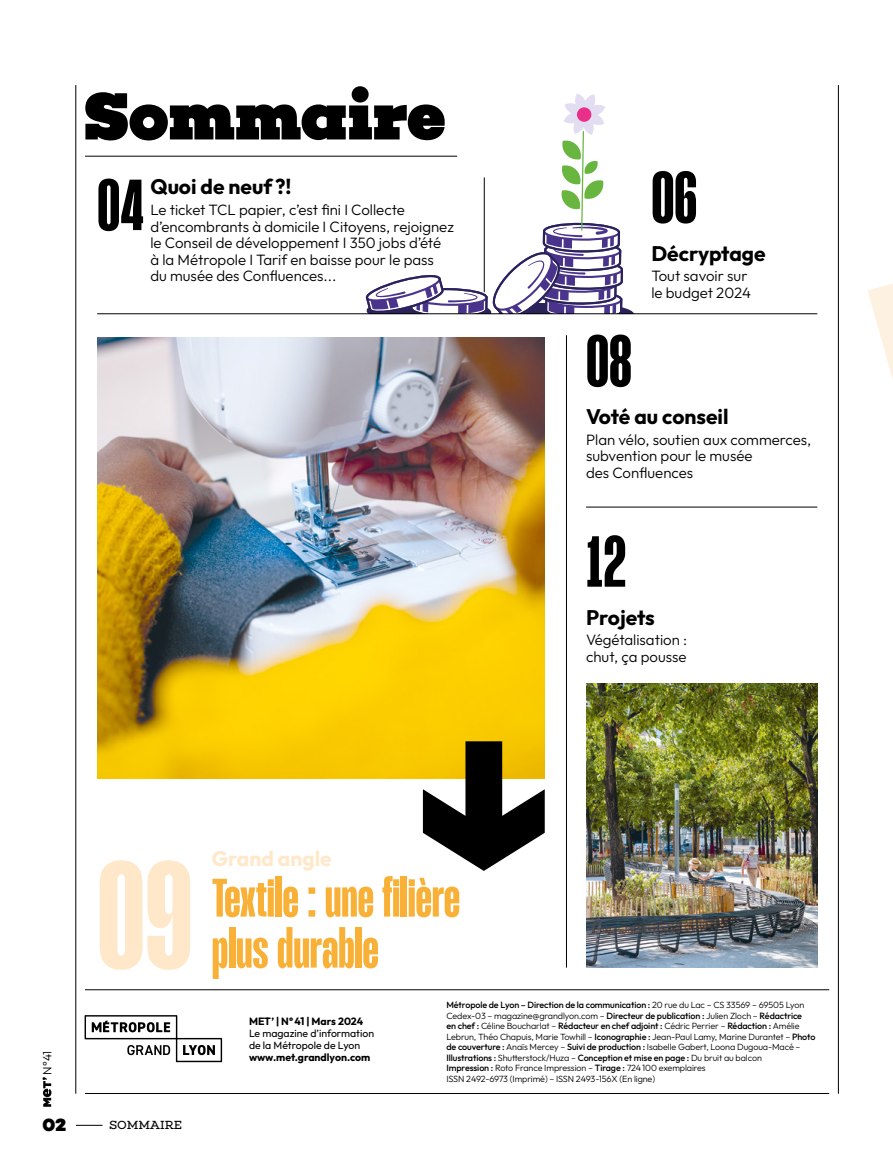
<style>
.page{position:relative;width:893px;height:1170px;background:#fff}
.page>*{position:absolute;margin:0;border:0;box-sizing:border-box;transform-origin:0 0}
.t1{font:700 150px "Mango Grotesque";color:#fee8c9}
.Chapo-Territoires{font:700 72px "Mango Grotesque";color:#000}
.t2{font:900 67.95px "Choplin";letter-spacing:-.01em;color:#000}
.Chapo-Territoires-2{font:700 54px/51px "Mango Grotesque";color:#f9b036}
.h2-sommaire{font:700 21px "Outfit";color:#000}
.h2-sommaire-2{font:700 21px "Outfit";color:#fee8c9}
.Chapo-Territoires-3{font:700 21px "Outfit";letter-spacing:-.005em;color:#000}
.t3{font:900 18px "Choplin";color:#000}
.Chapo-Territoires-4{font:300 15px/16.5px "Outfit";color:#000}
.t4{font:12px "Choplin";letter-spacing:.005em;color:#000}
.t5{font:300 12px "Outfit";color:#000}
.Texte-Courant-outfit{font:10.5px/12px "Outfit";color:#000}
.t6{font:700 10.5px "Outfit";color:#000}
.Texte-Courant-outfit-2{font:300 9px/10.5px "Outfit";letter-spacing:-.01em;color:#000}
.s1{font-weight:500}
</style>
<div class="page">
<hr style="left:85px;top:156px;width:372px;height:1px;background:#000">
<hr style="left:85px;top:989px;width:744px;height:1px;background:#000">
<hr style="left:85px;top:1093px;width:744px;height:1px;background:#000">
<hr style="left:76px;top:85px;width:1px;height:1008px;background:#000">
<hr style="left:838px;top:85px;width:1px;height:1008px;background:#000">
<svg style="left:868px;top:283px;width:25px;height:97px"></svg>
<svg style="left:364px;top:93px;width:270px;height:220px"></svg>
<hr style="left:97px;top:313px;width:720px;height:1px;background:#000">
<hr style="left:586px;top:507px;width:231px;height:1px;background:#000">
<hr style="left:484px;top:177px;width:1px;height:115px;background:#000">
<img style="left:97px;top:337px;width:448px;height:441px">
<img style="left:586px;top:684px;width:231px;height:283px">
<svg style="left:423px;top:741px;width:122px;height:129px"></svg>
<hr style="left:566px;top:335px;width:1px;height:632px;background:#000">
<svg style="left:85px;top:1015px;width:137px;height:47px"></svg>
<svg style="left:76px;top:1124px;width:26px;height:1px"></svg>
<svg style="left:43px;top:1077px;width:8px;height:29px"></svg>
<h3 class="t2" style="left:84px;top:74px;width:363px">Sommaire</h3>
<p class="Chapo-Territoires" style="left:97px;top:172px;width:49px">04</p>
<h2 class="h2-sommaire" style="left:150px;top:175px;width:143px">Quoi de neuf ?!</h2>
<p class="Chapo-Territoires-4" style="left:150px;top:202px;width:305px">Le ticket TCL papier, c’est fini I Collecte d’encombrants à domicile I Citoyens, rejoignez le Conseil de développement I 350 jobs d’été<br>à la Métropole I Tarif en baisse pour le pass du musée des Confluences...</p>
<p class="Chapo-Territoires" style="left:651px;top:165px;width:47px">06</p>
<h2 class="h2-sommaire" style="left:651px;top:241px;width:116px">Décryptage</h2>
<p class="Chapo-Territoires-4" style="left:651px;top:268px;width:101px">Tout savoir sur le budget 2024</p>
<p class="Chapo-Territoires" style="left:586px;top:328px;width:47px">08</p>
<h2 class="h2-sommaire" style="left:586px;top:405px;width:144px">Voté au conseil</h2>
<p class="Chapo-Territoires-4" style="left:586px;top:431px;width:227px">Plan vélo, soutien aux commerces, subvention pour le musée<br>des Confluences</p>
<p class="Chapo-Territoires" style="left:586px;top:529px;width:42px">12</p>
<p class="Chapo-Territoires-3" style="left:586px;top:605px;width:70px">Projets</p>
<p class="Chapo-Territoires-4" style="left:586px;top:632px;width:103px">Végétalisation : chut, ça pousse</p>
<h3 class="t5" style="left:40px;top:1074px;width:25px;rotate:-90deg">N°41</h3>
<h1 class="t1" style="left:97px;top:847px;width:97px">09</h1>
<h2 class="h2-sommaire-2" style="left:212px;top:846px;width:121px">Grand angle</h2>
<p class="Chapo-Territoires-2" style="left:212px;top:875px;width:250px">Textile : une filière plus durable</p>
<p class="t6" style="left:249px;top:1015px;width:116px">MET’ | N°41 | Mars 2024</p>
<p class="Texte-Courant-outfit" style="left:249px;top:1027px;width:127px">Le magazine d’information de la Métropole de Lyon</p>
<p class="t6" style="left:249px;top:1051px;width:123px">www.met.grandlyon.com</p>
<p class="Texte-Courant-outfit-2" style="left:446px;top:999px;width:370px"><span class="s1">Métropole de Lyon – Direction de la communication :</span> 20 rue du Lac – CS 33569 – 69505 Lyon Cedex-03 – magazine@grandlyon.com – <span class="s1">Directeur de publication :</span> Julien Zloch – <span class="s1">Rédactrice<br>en chef :</span> Céline Boucharlat – <span class="s1">Rédacteur en chef adjoint :</span> Cédric Perrier – <span class="s1">Rédaction :</span> Amélie Lebrun, Théo Chapuis, Marie Towhill – <span class="s1">Iconographie :</span> Jean-Paul Lamy, Marine Durantet – <span class="s1">Photo de couverture :</span> Anaïs Mercey – <span class="s1">Suivi de production :</span> Isabelle Gabert, Loona Dugoua-Macé – <span class="s1">Illustrations :</span> Shutterstock/Huza – <span class="s1">Conception et mise en page :</span> Du bruit au balcon<br><span class="s1">Impression :</span> Roto France Impression – <span class="s1">Tirage :</span> 724100 exemplaires<br>ISSN 2492-6973 (Imprimé) – ISSN 2493-156X (En ligne)</p>
<h3 class="t3" style="left:43px;top:1113px;width:25px">02</h3>
<h3 class="t4" style="left:109px;top:1118px;width:74px">SOMMAIRE</h3>
</div>
